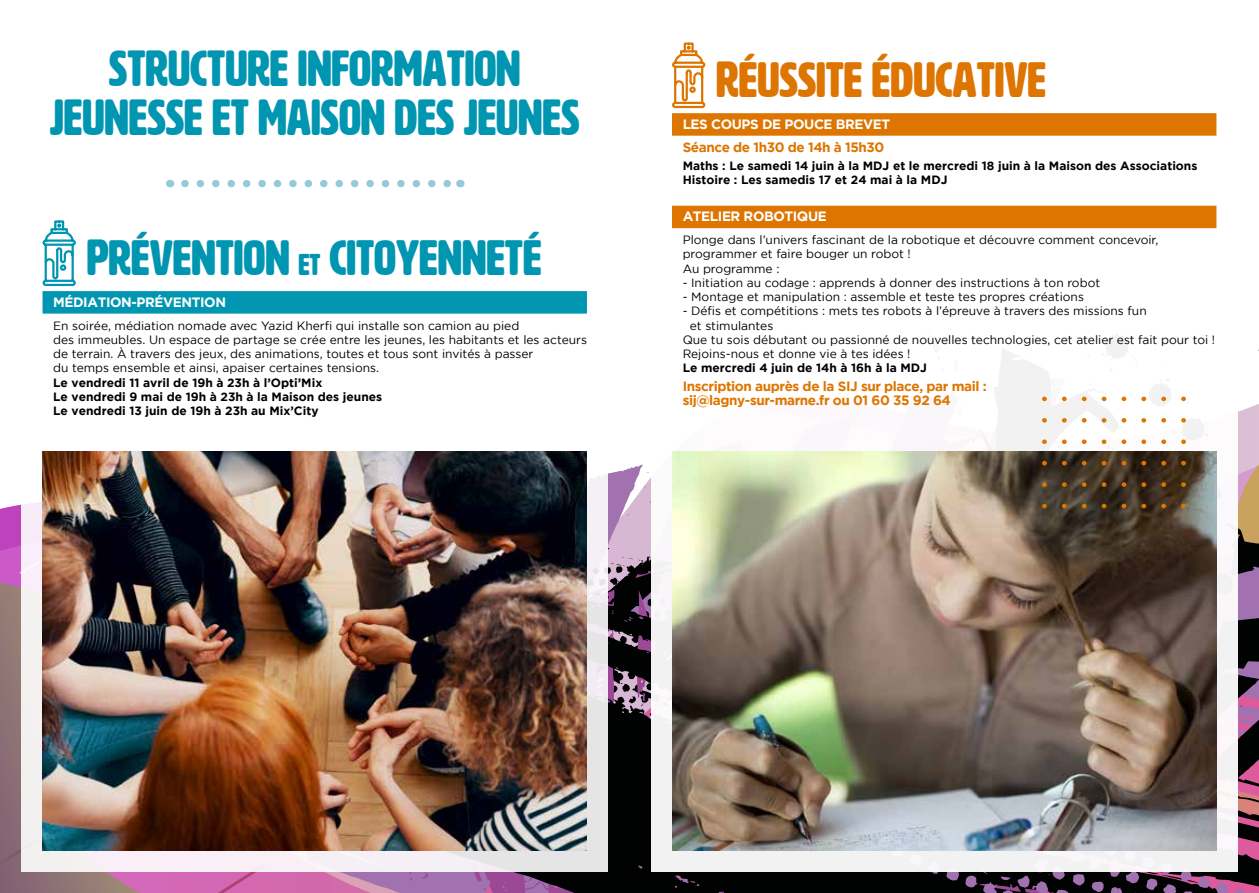
<style>
.page{position:relative;width:1259px;height:893px;background:#fff}
.page>*{position:absolute;margin:0;border:0;box-sizing:border-box;transform-origin:0 0}
.t1{font:49.5px/49.5px "HWT Artz W00";color:#0096b1;text-align:center;scale:.94 1}
.t2{font:49.5px "HWT Artz W00";color:#dd7500;scale:.94 1}
.t3{font:700 13.5px/14.2px "Gotham";letter-spacing:-.03em;color:#dd7500}
.t4{font:700 13.5px "Gotham";letter-spacing:-.03em;color:#fff}
.t5{font:12px/14.2px "Gotham";color:#000}
.t6{font:700 12px/14.2px "Gotham";color:#000}
.s1{font-size:30px}
</style>
<div class="page">
<svg style="left:0;top:504px;width:307px;height:389px;background:#a76b8e"></svg>
<svg style="left:1237px;top:349px;width:22px;height:335px"></svg>
<svg style="left:352px;top:464px;width:299px;height:429px;background:#be9ebd"></svg>
<svg style="left:1037px;top:684px;width:222px;height:209px;background:#5e3850"></svg>
<svg style="left:376px;top:578px;width:661px;height:315px;background:#271b29"></svg>
<div style="left:21px;top:21px;width:587px;height:851px;background:#fff"></div>
<div style="left:651px;top:21px;width:586px;height:851px;background:#fff"></div>
<svg style="left:185px;top:180px;width:266px;height:7px"></svg>
<img style="left:43px;top:452px;width:544px;height:398px">
<img style="left:672px;top:452px;width:544px;height:398px">
<svg style="left:1042px;top:504px;width:5px;height:4px"></svg>
<svg style="left:1062px;top:504px;width:4px;height:4px"></svg>
<svg style="left:1081px;top:504px;width:5px;height:4px"></svg>
<svg style="left:1101px;top:504px;width:5px;height:4px"></svg>
<svg style="left:1121px;top:504px;width:5px;height:4px"></svg>
<svg style="left:1141px;top:504px;width:5px;height:4px"></svg>
<svg style="left:1161px;top:504px;width:5px;height:4px"></svg>
<svg style="left:1181px;top:504px;width:5px;height:4px"></svg>
<svg style="left:1042px;top:482px;width:5px;height:5px"></svg>
<svg style="left:1062px;top:482px;width:4px;height:5px"></svg>
<svg style="left:1081px;top:482px;width:5px;height:5px"></svg>
<svg style="left:1101px;top:482px;width:5px;height:5px"></svg>
<svg style="left:1121px;top:482px;width:5px;height:5px"></svg>
<svg style="left:1141px;top:482px;width:5px;height:5px"></svg>
<svg style="left:1161px;top:482px;width:5px;height:5px"></svg>
<svg style="left:1181px;top:482px;width:5px;height:5px"></svg>
<svg style="left:1042px;top:461px;width:5px;height:4px"></svg>
<svg style="left:1062px;top:461px;width:4px;height:4px"></svg>
<svg style="left:1081px;top:461px;width:5px;height:4px"></svg>
<svg style="left:1101px;top:461px;width:5px;height:4px"></svg>
<svg style="left:1121px;top:461px;width:5px;height:4px"></svg>
<svg style="left:1141px;top:461px;width:5px;height:4px"></svg>
<svg style="left:1161px;top:461px;width:5px;height:4px"></svg>
<svg style="left:1181px;top:461px;width:5px;height:4px"></svg>
<svg style="left:1042px;top:439px;width:5px;height:5px"></svg>
<svg style="left:1062px;top:439px;width:4px;height:5px"></svg>
<svg style="left:1081px;top:439px;width:5px;height:5px"></svg>
<svg style="left:1101px;top:439px;width:5px;height:5px"></svg>
<svg style="left:1121px;top:439px;width:5px;height:5px"></svg>
<svg style="left:1141px;top:439px;width:5px;height:5px"></svg>
<svg style="left:1161px;top:439px;width:5px;height:5px"></svg>
<svg style="left:1181px;top:439px;width:5px;height:5px"></svg>
<svg style="left:1042px;top:418px;width:5px;height:5px"></svg>
<svg style="left:1062px;top:418px;width:4px;height:5px"></svg>
<svg style="left:1081px;top:418px;width:5px;height:5px"></svg>
<svg style="left:1101px;top:418px;width:5px;height:5px"></svg>
<svg style="left:1121px;top:418px;width:5px;height:5px"></svg>
<svg style="left:1141px;top:418px;width:5px;height:5px"></svg>
<svg style="left:1161px;top:418px;width:5px;height:5px"></svg>
<svg style="left:1181px;top:418px;width:5px;height:5px"></svg>
<svg style="left:1042px;top:397px;width:5px;height:4px"></svg>
<svg style="left:1062px;top:397px;width:4px;height:4px"></svg>
<svg style="left:1081px;top:397px;width:5px;height:4px"></svg>
<svg style="left:1101px;top:397px;width:5px;height:4px"></svg>
<svg style="left:1121px;top:397px;width:5px;height:4px"></svg>
<svg style="left:1141px;top:397px;width:5px;height:4px"></svg>
<svg style="left:1161px;top:397px;width:5px;height:4px"></svg>
<svg style="left:1181px;top:397px;width:5px;height:4px"></svg>
<div style="left:43px;top:291px;width:544px;height:23px;background:#0096b1"></div>
<svg style="left:42px;top:220px;width:34px;height:67px"></svg>
<div style="left:672px;top:113px;width:544px;height:23px;background:#dd7500"></div>
<div style="left:672px;top:206px;width:544px;height:22px;background:#dd7500"></div>
<svg style="left:672px;top:42px;width:34px;height:67px"></svg>
<h1 class="t1" style="left:50px;top:44px;width:565px">STRUCTURE INFORMATION<br>JEUNESSE ET MAISON DES JEUNES</h1>
<h1 class="t1" style="left:87px;top:233px;width:485px">PRÉVENTION <span class="s1">ET</span> CITOYENNETÉ</h1>
<p class="t4" style="left:53px;top:294px;width:174px">MÉDIATION-PRÉVENTION</p>
<p class="t5" style="left:53px;top:318px;width:535px">En soirée, médiation nomade avec Yazid Kherfi qui installe son camion au pied<br>des immeubles. Un espace de partage se crée entre les jeunes, les habitants et les acteurs de terrain. À travers des jeux, des animations, toutes et tous sont invités à passer<br>du temps ensemble et ainsi, apaiser certaines tensions.</p>
<p class="t6" style="left:53px;top:375px;width:330px">Le vendredi 11 avril de 19h à 23h à l’Opti’Mix<br>Le vendredi 9 mai de 19h à 23h à la Maison des jeunes<br>Le vendredi 13 juin de 19h à 23h au Mix’City</p>
<h1 class="t2" style="left:716px;top:54px;width:352px">RÉUSSITE ÉDUCATIVE</h1>
<p class="t4" style="left:682px;top:116px;width:209px">LES COUPS DE POUCE BREVET</p>
<p class="t3" style="left:682px;top:139px;width:203px">Séance de 1h30 de 14h à 15h30</p>
<p class="t6" style="left:682px;top:158px;width:516px">Maths : Le samedi 14 juin à la MDJ et le mercredi 18 juin à la Maison des Associations<br>Histoire : Les samedis 17 et 24 mai à la MDJ</p>
<p class="t4" style="left:682px;top:209px;width:146px">ATELIER ROBOTIQUE</p>
<p class="t5" style="left:682px;top:233px;width:477px">Plonge dans l’univers fascinant de la robotique et découvre comment concevoir, programmer et faire bouger un robot !<br>Au programme :</p>
<p class="t5" style="left:682px;top:275px;width:419px">- Initiation au codage : apprends à donner des instructions à ton robot</p>
<p class="t5" style="left:682px;top:290px;width:403px">- Montage et manipulation : assemble et teste tes propres créations</p>
<p class="t5" style="left:682px;top:304px;width:465px">- Défis et compétitions : mets tes robots à l’épreuve à travers des missions fun</p>
<p class="t5" style="left:690px;top:318px;width:85px">et stimulantes</p>
<p class="t5" style="left:682px;top:332px;width:534px">Que tu sois débutant ou passionné de nouvelles technologies, cet atelier est fait pour toi !</p>
<p class="t5" style="left:682px;top:347px;width:229px">Rejoins-nous et donne vie à tes idées !</p>
<p class="t6" style="left:682px;top:361px;width:246px">Le mercredi 4 juin de 14h à 16h à la MDJ</p>
<p class="t3" style="left:682px;top:379px;width:305px">Inscription auprès de la SIJ sur place, par mail : sij@lagny-sur-marne.fr ou 01 60 35 92 64</p>
</div>
